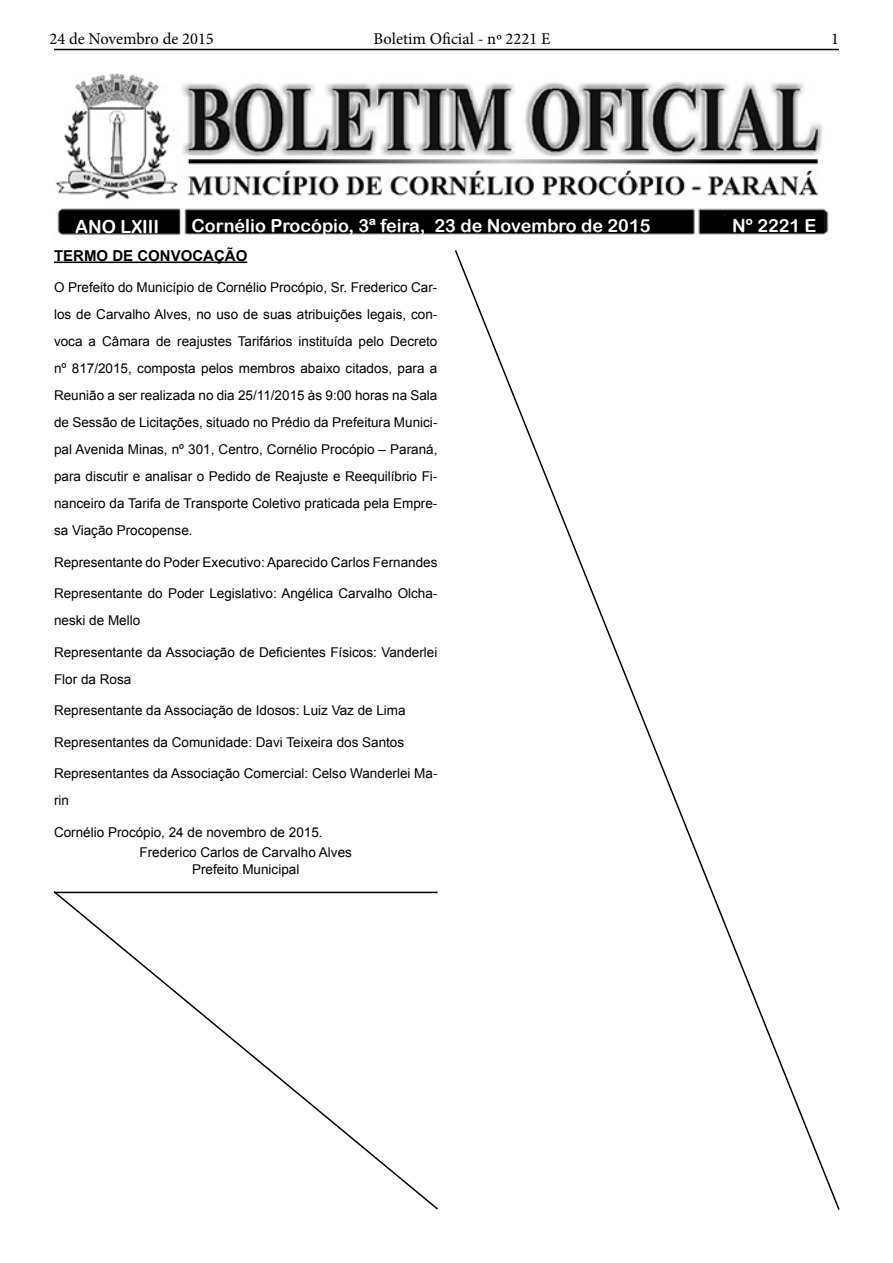
<style>
.page{position:relative;width:893px;height:1263px;background:#fff}
.page>*{position:absolute;margin:0;border:0;box-sizing:border-box;transform-origin:0 0}
.t1{font:18px "Arial Rounded MT Bold";color:#fff}
.t2{font:16.5px "Minion Pro";color:#000}
.t3{font:700 15px "Arial";color:#000}
.t4{font:13.5px/27px "Arial";color:#000}
</style>
<div class="page">
<hr style="left:54px;top:49px;width:785px;height:1px;background:#000">
<hr style="left:54px;top:261px;width:193px;height:2px;background:#000">
<img style="left:56px;top:73px;width:773px;height:162px">
<svg style="left:53px;top:891px;width:385px;height:319px"></svg>
<svg style="left:454px;top:250px;width:386px;height:960px"></svg>
<p class="t2" style="left:50px;top:27px;width:166px">24 de Novembro de 2015</p>
<p class="t2" style="left:373px;top:27px;width:178px">Boletim Oficial - nº 2221 E</p>
<p class="t2" style="left:831px;top:27px;width:9px">1</p>
<h1 class="t1" style="left:75px;top:215px;width:86px">ANO LXIII</h1>
<h1 class="t1" style="left:192px;top:215px;width:460px">Cornélio Procópio, 3ª feira, 23 de Novembro de 2015</h1>
<h1 class="t1" style="left:732px;top:215px;width:86px">Nº 2221 E</h1>
<p class="t3" style="left:54px;top:245px;width:195px">TERMO DE CONVOCAÇÃO</p>
<p class="t4" style="left:54px;top:274px;width:385px;text-align:justify">O Prefeito do Município de Cornélio Procópio, Sr. Frederico Car&shy;los de Carvalho Alves, no uso de suas atribuições legais, con&shy;voca a Câmara de reajustes Tarifários instituída pelo Decreto nº 817/2015, composta pelos membros abaixo citados, para a Reunião a ser realizada no dia 25/11/2015 às 9:00 horas na Sala de Sessão de Licitações, situado no Prédio da Prefeitura Munici&shy;pal Avenida Minas, nº 301, Centro, Cornélio Procópio – Paraná, para discutir e analisar o Pedido de Reajuste e Reequilíbrio Fi&shy;nanceiro da Tarifa de Transporte Coletivo praticada pela Empre&shy;sa Viação Procopense.</p>
<p class="t4" style="left:54px;top:549px;width:385px">Representante do Poder Executivo: Aparecido Carlos Fernandes</p>
<p class="t4" style="left:54px;top:580px;width:385px">Representante do Poder Legislativo: Angélica Carvalho Olcha&shy;neski de Mello</p>
<p class="t4" style="left:54px;top:639px;width:385px">Representante da Associação de Deficientes Físicos: Vanderlei<br>Flor da Rosa</p>
<p class="t4" style="left:54px;top:697px;width:353px">Representante da Associação de Idosos: Luiz Vaz de Lima</p>
<p class="t4" style="left:54px;top:729px;width:352px">Representantes da Comunidade: Davi Teixeira dos Santos</p>
<p class="t4" style="left:54px;top:760px;width:385px">Representantes da Associação Comercial: Celso Wanderlei Ma&shy;rin</p>
<p class="t4" style="left:140px;top:822px;width:214px;line-height:20.7px;text-indent:-86px">Cornélio Procópio, 24 de novembro de 2015.<br>Frederico Carlos de Carvalho Alves</p>
<p class="t4" style="left:192px;top:855px;width:109px">Prefeito Municipal</p>
</div>
